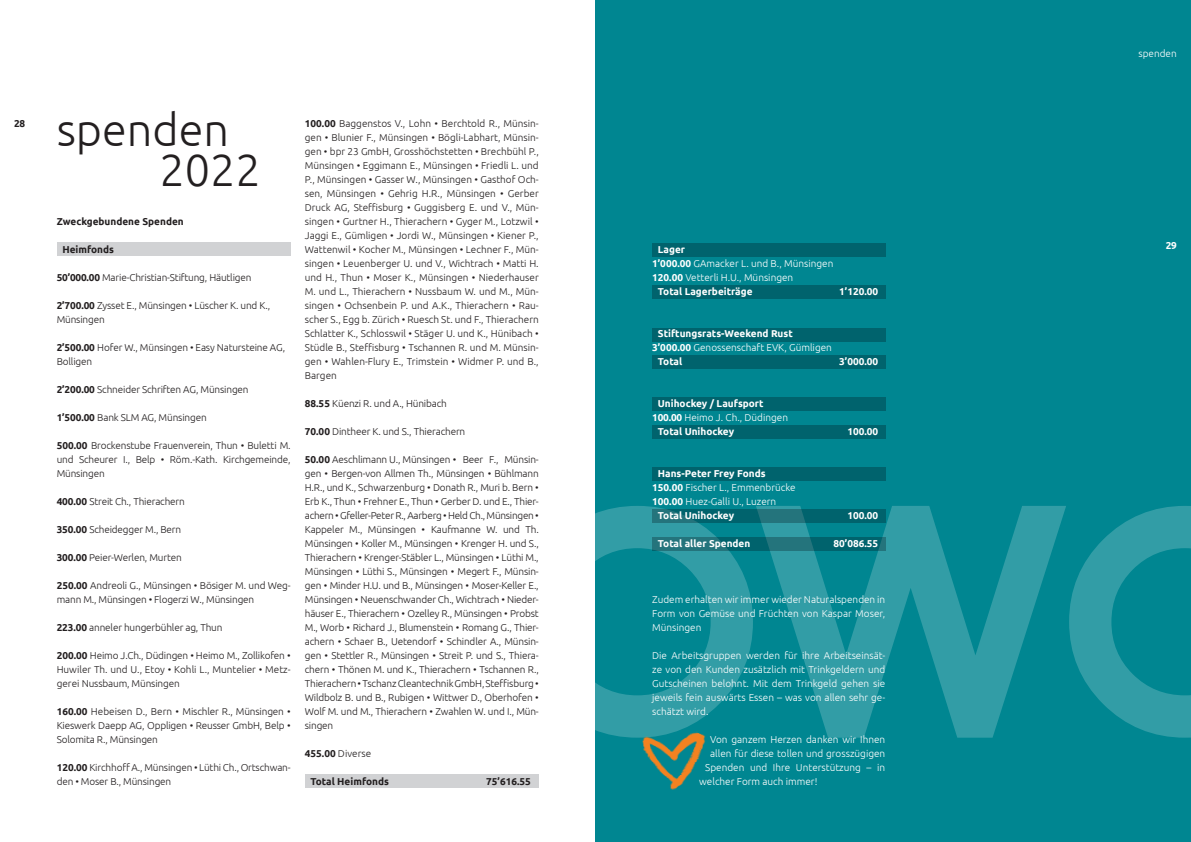
<style>
.page{position:relative;width:1191px;height:842px;background:#fff}
.page>*{position:absolute;margin:0;border:0;box-sizing:border-box;transform-origin:0 0}
.t1{font:300 45px/40px "Ubuntu";color:#231f20}
.t2{font:300 10px/14px "Ubuntu";letter-spacing:-.015em;color:#231f20;text-align:justify}
.t3{font:300 10px/14px "Ubuntu";color:#fff;text-align:justify}
.t4{font:700 10px "Ubuntu";color:#fff}
.t5{font:700 10px "Ubuntu";color:#231f20}
.s1{font-weight:700}
</style>
<div class="page">
<div style="left:595px;top:0;width:596px;height:842px;background:#008691"></div>
<svg style="left:595px;top:506px;width:158px;height:232px"></svg>
<svg style="left:756px;top:506px;width:310px;height:232px"></svg>
<svg style="left:1069px;top:506px;width:122px;height:232px"></svg>
<svg style="left:652px;top:537px;width:234px;height:14px;background:#126b74"></svg>
<svg style="left:652px;top:509px;width:234px;height:14px;background:#0b6871"></svg>
<div style="left:652px;top:467px;width:234px;height:14px;background:#00636d"></div>
<div style="left:652px;top:425px;width:234px;height:14px;background:#00636d"></div>
<div style="left:652px;top:355px;width:234px;height:14px;background:#00636d"></div>
<div style="left:652px;top:285px;width:234px;height:14px;background:#00636d"></div>
<div style="left:652px;top:243px;width:234px;height:14px;background:#00636d"></div>
<div style="left:57px;top:242px;width:234px;height:14px;background:#d1d2d4"></div>
<div style="left:305px;top:774px;width:234px;height:14px;background:#d1d2d4"></div>
<div style="left:652px;top:328px;width:234px;height:14px;background:#00636d"></div>
<div style="left:652px;top:397px;width:234px;height:14px;background:#00636d"></div>
<img style="left:641px;top:731px;width:69px;height:59px">
<p class="t5" style="left:14px;top:117px;width:12px">28</p>
<h1 class="t1" style="left:159px;top:108px;width:103px;text-indent:-103px">spenden<br>2022</h1>
<p class="t5" style="left:57px;top:215px;width:129px">Zweckgebundene Spenden</p>
<p class="t5" style="left:62px;top:243px;width:53px">Heimfonds</p>
<p class="t2" style="left:57px;top:270px;width:196px"><span class="s1">50’000.00</span> Marie-Christian-Stiftung, Häutligen</p>
<p class="t2" style="left:57px;top:298px;width:215px"><span class="s1">2’700.00</span> Zysset E., Münsingen • Lüscher K. und K.,<br>Münsingen</p>
<p class="t2" style="left:57px;top:340px;width:230px"><span class="s1">2’500.00</span> Hofer W., Münsingen • Easy Natursteine AG,<br>Bolligen</p>
<p class="t2" style="left:57px;top:382px;width:193px"><span class="s1">2’200.00</span> Schneider Schriften AG, Münsingen</p>
<p class="t2" style="left:57px;top:410px;width:151px"><span class="s1">1’500.00</span> Bank SLM AG, Münsingen</p>
<p class="t2" style="left:57px;top:438px;width:235px"><span class="s1">500.00</span> Brockenstube Frauenverein, Thun • Buletti M. und Scheurer I., Belp • Röm.-Kath. Kirchgemeinde, Münsingen</p>
<p class="t2" style="left:57px;top:494px;width:130px"><span class="s1">400.00</span> Streit Ch., Thierachern</p>
<p class="t2" style="left:57px;top:522px;width:126px"><span class="s1">350.00</span> Scheidegger M., Bern</p>
<p class="t2" style="left:57px;top:550px;width:127px"><span class="s1">300.00</span> Peier-Werlen, Murten</p>
<p class="t2" style="left:57px;top:578px;width:235px"><span class="s1">250.00</span> Andreoli G., Münsingen • Bösiger M. und Weg&shy;mann M., Münsingen • Flogerzi W., Münsingen</p>
<p class="t2" style="left:57px;top:620px;width:167px"><span class="s1">223.00</span> anneler hungerbühler ag, Thun</p>
<p class="t2" style="left:57px;top:648px;width:235px"><span class="s1">200.00</span> Heimo J.Ch., Düdingen • Heimo M., Zollikofen • Huwiler Th. und U., Etoy • Kohli L., Muntelier • Metz&shy;gerei Nussbaum, Münsingen</p>
<p class="t2" style="left:57px;top:704px;width:235px"><span class="s1">160.00</span> Hebeisen D., Bern • Mischler R., Münsingen • Kieswerk Daepp AG, Oppligen • Reusser GmbH, Belp • Solomita R., Münsingen</p>
<p class="t2" style="left:57px;top:760px;width:235px"><span class="s1">120.00</span> Kirchhoff A., Münsingen • Lüthi Ch., Ortschwan&shy;den • Moser B., Münsingen</p>
<p class="t2" style="left:305px;top:116px;width:235px"><span class="s1">100.00</span> Baggenstos V., Lohn • Berchtold R., Münsin&shy;gen • Blunier F., Münsingen • Bögli-Labhart, Münsin&shy;gen • bpr 23 GmbH, Grosshöchstetten • Brechbühl P., Münsingen • Eggimann E., Münsingen • Friedli L. und P., Münsingen • Gasser W., Münsingen • Gasthof Och&shy;sen, Münsingen • Gehrig H.R., Münsingen • Gerber Druck AG, Steffisburg • Guggisberg E. und V., Mün&shy;singen • Gurtner H., Thierachern • Gyger M., Lotzwil • Jaggi E., Gümligen • Jordi W., Münsingen • Kiener P., Wattenwil • Kocher M., Münsingen • Lechner F., Mün&shy;singen • Leuenberger U. und V., Wichtrach • Matti H. und H., Thun • Moser K., Münsingen • Niederhauser M. und L., Thierachern • Nussbaum W. und M., Mün&shy;singen • Ochsenbein P. und A.K., Thierachern • Rau&shy;scher S., Egg b. Zürich • Ruesch St. und F., Thierachern Schlatter K., Schlosswil • Stäger U. und K., Hünibach • Stüdle B., Steffisburg • Tschannen R. und M. Münsin&shy;gen • Wahlen-Flury E., Trimstein • Widmer P. und B., Bargen</p>
<p class="t2" style="left:305px;top:396px;width:144px"><span class="s1">88.55</span> Küenzi R. und A., Hünibach</p>
<p class="t2" style="left:305px;top:424px;width:162px"><span class="s1">70.00</span> Dintheer K. und S., Thierachern</p>
<p class="t2" style="left:305px;top:452px;width:235px"><span class="s1">50.00</span> Aeschlimann U., Münsingen • Beer F., Münsin&shy;gen • Bergen-von Allmen Th., Münsingen • Bühlmann H.R., und K., Schwarzenburg • Donath R., Muri b. Bern • Erb K., Thun • Frehner E., Thun • Gerber D. und E., Thier&shy;achern • Gfeller-Peter R., Aarberg • Held Ch., Münsingen • Kappeler M., Münsingen • Kaufmanne W. und Th.<br>Münsingen • Koller M., Münsingen • Krenger H. und S., Thierachern • Krenger-Stäbler L., Münsingen • Lüthi M., Münsingen • Lüthi S., Münsingen • Megert F., Münsin&shy;gen • Minder H.U. und B., Münsingen • Moser-Keller E., Münsingen • Neuenschwander Ch., Wichtrach • Nieder&shy;häuser E., Thierachern • Ozelley R., Münsingen • Probst M., Worb • Richard J., Blumenstein • Romang G., Thier&shy;achern • Schaer B., Uetendorf • Schindler A., Münsin&shy;gen • Stettler R., Münsingen • Streit P. und S., Thiera&shy;chern • Thönen M. und K., Thierachern • Tschannen R., Thierachern • Tschanz Cleantechnik GmbH, Steffisburg • Wildbolz B. und B., Rubigen • Wittwer D., Oberhofen • Wolf M. und M., Thierachern • Zwahlen W. und I., Mün&shy;singen</p>
<p class="t2" style="left:305px;top:746px;width:68px"><span class="s1">455.00</span> Diverse</p>
<p class="t5" style="left:310px;top:775px;width:80px">Total Heimfonds</p>
<p class="t5" style="left:486px;top:775px;width:46px">75’616.55</p>
<p class="t4" style="left:658px;top:243px;width:29px">Lager</p>
<p class="t3" style="left:652px;top:256px;width:183px"><span class="s1">1’000.00</span> GAmacker L. und B., Münsingen</p>
<p class="t3" style="left:652px;top:270px;width:143px"><span class="s1">120.00</span> Vetterli H.U., Münsingen</p>
<p class="t4" style="left:658px;top:285px;width:96px">Total Lagerbeiträge</p>
<p class="t4" style="left:839px;top:285px;width:40px">1’120.00</p>
<p class="t4" style="left:658px;top:327px;width:136px">Stiftungsrats-Weekend Rust</p>
<p class="t3" style="left:652px;top:340px;width:181px"><span class="s1">3’000.00</span> Genossenschaft EVK, Gümligen</p>
<p class="t4" style="left:658px;top:355px;width:26px">Total</p>
<p class="t4" style="left:839px;top:355px;width:40px">3’000.00</p>
<p class="t4" style="left:658px;top:397px;width:107px">Unihockey / Laufsport</p>
<p class="t3" style="left:652px;top:410px;width:137px"><span class="s1">100.00</span> Heimo J. Ch., Düdingen</p>
<p class="t4" style="left:658px;top:425px;width:78px">Total Unihockey</p>
<p class="t4" style="left:847px;top:425px;width:32px">100.00</p>
<p class="t4" style="left:658px;top:467px;width:109px">Hans-Peter Frey Fonds</p>
<p class="t3" style="left:652px;top:480px;width:145px"><span class="s1">150.00</span> Fischer L., Emmenbrücke</p>
<p class="t3" style="left:652px;top:494px;width:126px"><span class="s1">100.00</span> Huez-Galli U., Luzern</p>
<p class="t4" style="left:658px;top:509px;width:78px">Total Unihockey</p>
<p class="t4" style="left:847px;top:509px;width:32px">100.00</p>
<p class="t4" style="left:658px;top:537px;width:94px">Total aller Spenden</p>
<p class="t4" style="left:833px;top:537px;width:46px">80’086.55</p>
<p class="t3" style="left:652px;top:592px;width:235px">Zudem erhalten wir immer wieder Naturalspenden in Form von Gemüse und Früchten von Kaspar Moser, Münsingen</p>
<p class="t3" style="left:652px;top:648px;width:235px">Die Arbeitsgruppen werden für ihre Arbeitseinsät&shy;ze von den Kunden zusätzlich mit Trinkgeldern und Gutscheinen belohnt. Mit dem Trinkgeld gehen sie jeweils fein auswärts Essen – was von allen sehr ge&shy;schätzt wird.</p>
<p class="t3" style="left:710px;top:732px;width:176px">Von ganzem Herzen danken wir Ihnen</p>
<p class="t3" style="left:710px;top:746px;width:177px">allen für diese tollen und grosszügigen</p>
<p class="t3" style="left:705px;top:760px;width:181px">Spenden und Ihre Unterstützung – in</p>
<p class="t3" style="left:699px;top:774px;width:120px">welcher Form auch immer!</p>
<p class="t3" style="left:1138px;top:46px;width:40px">spenden</p>
<p class="t4" style="left:1166px;top:240px;width:12px">29</p>
</div>
